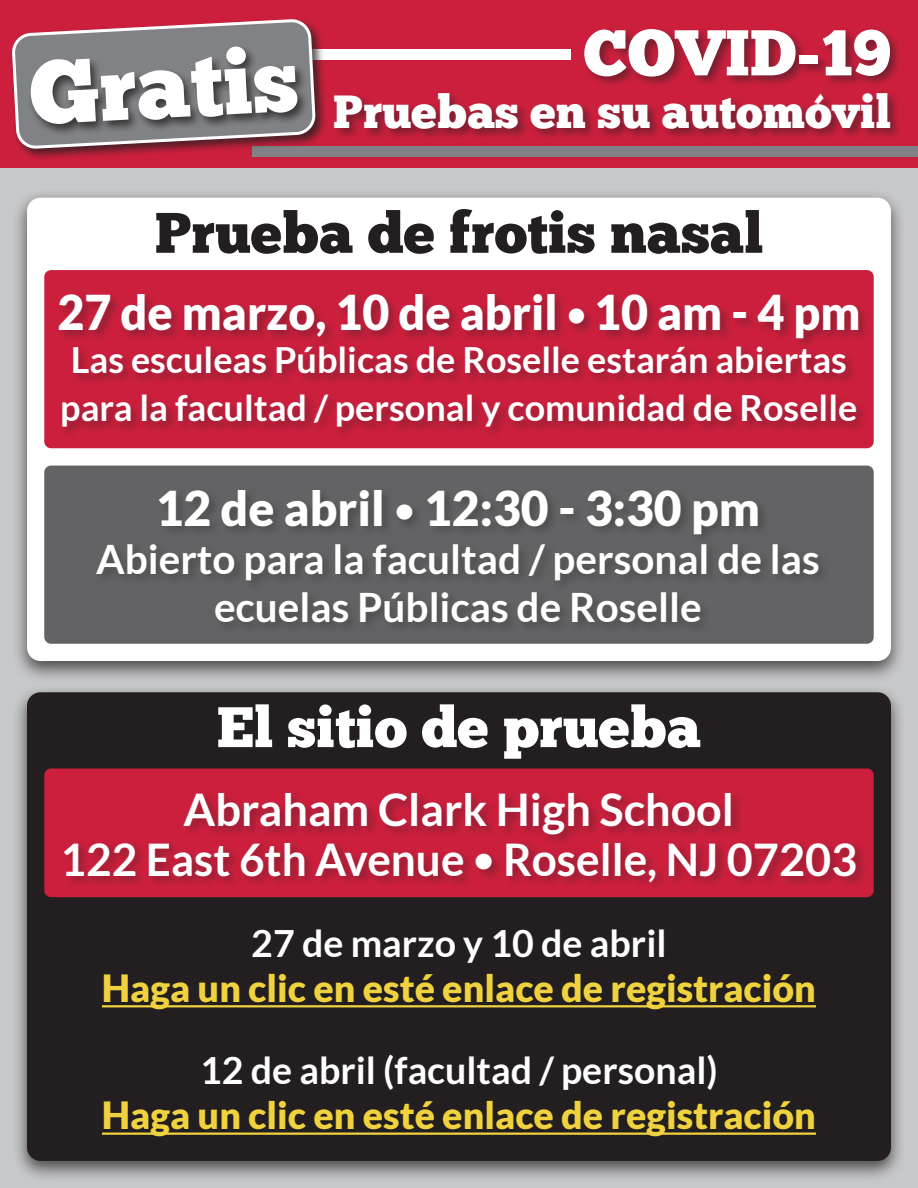
<style>
.page{position:relative;width:918px;height:1188px;background:#c7c8ca}
.page>*{position:absolute;margin:0;border:0;box-sizing:border-box;transform-origin:0 0}
.t1{font:90px "Chunk Five";color:#fff}
.t2{font:64.5px "Chunk Five";color:#fff}
.t3{font:57px "Chunk Five";color:#231f20}
.t4{font:57px "Chunk Five";color:#fff}
.t5{font:900 48px "Lato";color:#fff}
.t6{font:46.5px "Chunk Five";color:#fff}
.t7{font:700 45px "Lato";color:#fff}
.t8{font:700 40.5px/48px "Lato";color:#fff;text-align:center}
.t9{font:900 37.5px "Lato";color:#efd23e}
.t10{font:700 37.5px "Lato";color:#fff}
.t11{font:700 36px/48px "Lato";color:#fff}
.s1{font-weight:700;font-size:36px}
.s2{font-size:37.5px}
</style>
<div class="page">
<div style="left:0;top:0;width:918px;height:168px;background:#cb1f3d"></div>
<div style="left:253px;top:147px;width:665px;height:10px;background:#808285"></div>
<div style="left:332px;top:26px;width:571px;height:115px;background:#231f20;opacity:.5"></div>
<div style="left:282px;top:49px;width:289px;height:11px;background:#fff"></div>
<div style="left:10px;top:17px;width:318px;height:144px;background:#231f20;opacity:.75"></div>
<svg style="left:11px;top:20px;width:306px;height:128px"></svg>
<div style="left:28px;top:44px;width:282px;height:93px;background:#231f20;opacity:.75"></div>
<div style="left:12px;top:189px;width:895px;height:494px;background:#231f20;opacity:.75"></div>
<div style="left:27px;top:198px;width:864px;height:463px;background:#fff;border-radius:14px"></div>
<div style="left:44px;top:270px;width:830px;height:178px;background:#cb1f3d;border-radius:7px"></div>
<div style="left:44px;top:466px;width:830px;height:178px;background:#636366;border-radius:7px"></div>
<div style="left:57px;top:292px;width:813px;height:148px;background:#231f20;opacity:.35"></div>
<div style="left:12px;top:684px;width:895px;height:499px;background:#231f20;opacity:.75"></div>
<div style="left:27px;top:692px;width:864px;height:469px;background:#231f20;border-radius:14px"></div>
<hr style="left:102px;top:1005px;width:714px;height:2px;background:#efd23e">
<hr style="left:102px;top:1133px;width:714px;height:2px;background:#efd23e">
<div style="left:44px;top:768px;width:830px;height:129px;background:#cb1f3d;border-radius:7px"></div>
<div style="left:62px;top:791px;width:806px;height:102px;background:#231f20;opacity:.35"></div>
<p class="t1" style="left:27px;top:40px;width:271px;rotate:-3deg">Gratis</p>
<p class="t2" style="left:583px;top:14px;width:309px">COVID-19</p>
<p class="t6" style="left:333px;top:84px;width:559px">Pruebas en su automóvil</p>
<p class="t3" style="left:155px;top:199px;width:610px">Prueba de frotis nasal</p>
<p class="t5" style="left:58px;top:284px;width:804px">27 de marzo, 10 de abril <span class="s1">•</span> 10 am - 4 pm</p>
<p class="t11" style="left:60px;top:336px;width:799px">Las esculeas Públicas de Roselle estarán abiertas para la facultad / personal y comunidad de Roselle</p>
<p class="t5" style="left:156px;top:480px;width:606px">12 de abril <span class="s1">•</span> 12:30 - 3:30 pm</p>
<p class="t8" style="left:96px;top:534px;width:725px">Abierto para la facultad / personal de las ecuelas Públicas de Roselle</p>
<p class="t4" style="left:217px;top:693px;width:486px">El sitio de prueba</p>
<p class="t7" style="left:184px;top:784px;width:552px">Abraham Clark High School</p>
<p class="t7" style="left:61px;top:834px;width:798px">122 East 6th Avenue <span class="s2">•</span> Roselle, NJ 07203</p>
<p class="t10" style="left:251px;top:922px;width:417px">27 de marzo y 10 de abril</p>
<p class="t9" style="left:102px;top:966px;width:716px">Haga un clic en esté enlace de registración</p>
<p class="t10" style="left:200px;top:1049px;width:519px">12 de abril (facultad / personal)</p>
<p class="t9" style="left:102px;top:1093px;width:716px">Haga un clic en esté enlace de registración</p>
</div>
